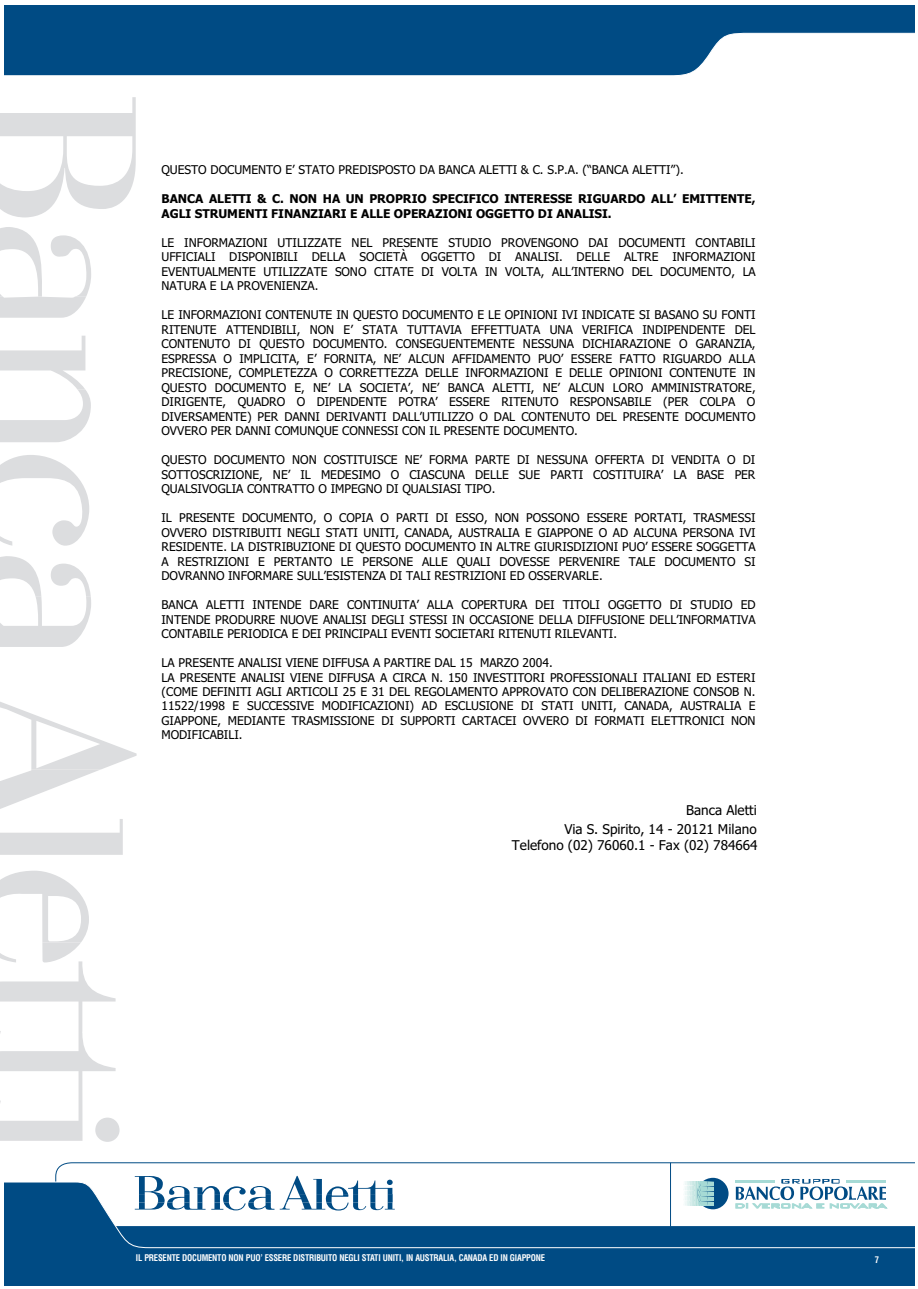
<style>
.page{position:relative;width:918px;height:1289px;background:#fff}
.page>*{position:absolute;margin:0;border:0;box-sizing:border-box;transform-origin:0 0}
.t1{font:13.5px/19.6px "Tahoma";color:#000;text-align:right}
.t2{font:12.15px/14.5px "Tahoma";color:#000;text-align:justify}
.t3{font:700 12.15px/14.4px "Tahoma";letter-spacing:-.005em;color:#000}
.t4{font:700 condensed 9px "Helvetica";letter-spacing:-.025em;color:#fff;scale:.95 1}
</style>
<div class="page">
<svg style="left:55px;top:1162px;width:226px;height:19px"></svg>
<svg style="left:4px;top:1181px;width:910px;height:104px;fill:#004b84"></svg>
<svg style="left:281px;top:1162px;width:17px;height:118px"></svg>
<svg style="left:317px;top:1162px;width:20px;height:118px"></svg>
<svg style="left:403px;top:1162px;width:11px;height:118px"></svg>
<svg style="left:422px;top:1162px;width:492px;height:118px"></svg>
<svg style="left:4px;top:5px;width:910px;height:71px;background:#256595"></svg>
<svg style="left:135px;top:1175px;width:260px;height:35px"></svg>
<svg style="left:0;top:97px;width:137px;height:1045px"></svg>
<p class="t2" style="left:161px;top:164px;width:524px">QUESTO DOCUMENTO E’ STATO PREDISPOSTO DA BANCA ALETTI &amp; C. S.P.A. (“BANCA ALETTI”).</p>
<p class="t3" style="left:161px;top:193px;width:596px">BANCA ALETTI &amp; C. NON HA UN PROPRIO SPECIFICO INTERESSE RIGUARDO ALL’ EMITTENTE,<br>AGLI STRUMENTI FINANZIARI E ALLE OPERAZIONI OGGETTO DI ANALISI.</p>
<p class="t2" style="left:161px;top:236px;width:596px">LE INFORMAZIONI UTILIZZATE NEL PRESENTE STUDIO PROVENGONO DAI DOCUMENTI CONTABILI UFFICIALI DISPONIBILI DELLA SOCIETÀ OGGETTO DI ANALISI. DELLE ALTRE INFORMAZIONI EVENTUALMENTE UTILIZZATE SONO CITATE DI VOLTA IN VOLTA, ALL’INTERNO DEL DOCUMENTO, LA NATURA E LA PROVENIENZA.</p>
<p class="t2" style="left:161px;top:309px;width:596px">LE INFORMAZIONI CONTENUTE IN QUESTO DOCUMENTO E LE OPINIONI IVI INDICATE SI BASANO SU FONTI</p>
<p class="t2" style="left:161px;top:323px;width:596px">RITENUTE ATTENDIBILI, NON E’ STATA TUTTAVIA EFFETTUATA UNA VERIFICA INDIPENDENTE DEL</p>
<p class="t2" style="left:161px;top:338px;width:596px">CONTENUTO DI QUESTO DOCUMENTO. CONSEGUENTEMENTE NESSUNA DICHIARAZIONE O GARANZIA,</p>
<p class="t2" style="left:161px;top:352px;width:595px">ESPRESSA O IMPLICITA, E’ FORNITA, NE’ ALCUN AFFIDAMENTO PUO’ ESSERE FATTO RIGUARDO ALLA</p>
<p class="t2" style="left:161px;top:367px;width:595px">PRECISIONE, COMPLETEZZA O CORRETTEZZA DELLE INFORMAZIONI E DELLE OPINIONI CONTENUTE IN</p>
<p class="t2" style="left:161px;top:381px;width:596px">QUESTO DOCUMENTO E, NE’ LA SOCIETA’, NE’ BANCA ALETTI, NE’ ALCUN LORO AMMINISTRATORE,</p>
<p class="t2" style="left:161px;top:396px;width:595px">DIRIGENTE, QUADRO O DIPENDENTE POTRA’ ESSERE RITENUTO RESPONSABILE (PER COLPA O</p>
<p class="t2" style="left:161px;top:410px;width:596px">DIVERSAMENTE) PER DANNI DERIVANTI DALL’UTILIZZO O DAL CONTENUTO DEL PRESENTE DOCUMENTO</p>
<p class="t2" style="left:170px;top:424px;width:409px">VVERO PER DANNI COMUNQUE CONNESSI CON IL PRESENTE DOCUMENTO.</p>
<p class="t2" style="left:161px;top:453px;width:595px">QUESTO DOCUMENTO NON COSTITUISCE NE’ FORMA PARTE DI NESSUNA OFFERTA DI VENDITA O DI SOTTOSCRIZIONE, NE’ IL MEDESIMO O CIASCUNA DELLE SUE PARTI COSTITUIRA’ LA BASE PER QUALSIVOGLIA CONTRATTO O IMPEGNO DI QUALSIASI TIPO.</p>
<p class="t2" style="left:161px;top:511px;width:596px">IL PRESENTE DOCUMENTO, O COPIA O PARTI DI ESSO, NON POSSONO ESSERE PORTATI, TRASMESSI</p>
<p class="t2" style="left:170px;top:526px;width:587px">VVERO DISTRIBUITI NEGLI STATI UNITI, CANADA, AUSTRALIA E GIAPPONE O AD ALCUNA PERSONA IVI</p>
<p class="t2" style="left:161px;top:540px;width:596px">RESIDENTE. LA DISTRIBUZIONE DI QUESTO DOCUMENTO IN ALTRE GIURISDIZIONI PUO’ ESSERE SOGGETTA</p>
<p class="t2" style="left:161px;top:555px;width:596px">A RESTRIZIONI E PERTANTO LE PERSONE ALLE QUALI DOVESSE PERVENIRE TALE DOCUMENTO SI</p>
<p class="t2" style="left:161px;top:569px;width:443px">DOVRANNO INFORMARE SULL’ESISTENZA DI TALI RESTRIZIONI ED OSSERVARLE.</p>
<p class="t2" style="left:161px;top:598px;width:596px">BANCA ALETTI INTENDE DARE CONTINUITA’ ALLA COPERTURA DEI TITOLI OGGETTO DI STUDIO ED INTENDE PRODURRE NUOVE ANALISI DEGLI STESSI IN OCCASIONE DELLA DIFFUSIONE DELL’INFORMATIVA CONTABILE PERIODICA E DEI PRINCIPALI EVENTI SOCIETARI RITENUTI RILEVANTI.</p>
<p class="t2" style="left:161px;top:656px;width:596px;text-align:left">LA PRESENTE ANALISI VIENE DIFFUSA A PARTIRE DAL 15 MARZO 2004.<br>LA PRESENTE ANALISI VIENE DIFFUSA A CIRCA N. 150 INVESTITORI PROFESSIONALI ITALIANI ED ESTERI (COME DEFINITI AGLI ARTICOLI 25 E 31 DEL REGOLAMENTO APPROVATO CON DELIBERAZIONE CONSOB N.<br>11 22/1998</p>
<p class="t2" style="left:161px;top:700px;width:596px;text-indent:86px">SUCCESSIVE MODIFICAZIONI) AD ESCLUSIONE DI STATI UNITI, CANADA, AUSTRALIA E GIAPPONE, MEDIANTE TRASMISSIONE DI SUPPORTI CARTACEI OVVERO DI FORMATI ELETTRONICI NON MODIFICABILI.</p>
<p class="t1" style="left:564px;top:801px;width:194px">Banca Aletti<br>Via S. Spirito, 14 - 20121 Milano</p>
<p class="t1" style="left:512px;top:837px;width:247px">Telefono (02) 76060.1 - Fax (02) 784664</p>
<p class="t4" style="left:136px;top:1254px;width:432px">IL PRESENTE DOCUMENTO NON PUO’ ESSERE DISTRIBUITO NEGLI STATI UNITI, IN AUSTRALIA, CANADA ED IN GIAPPONE</p>
<p class="t4" style="left:875px;top:1255px;width:6px">7</p>
</div>
